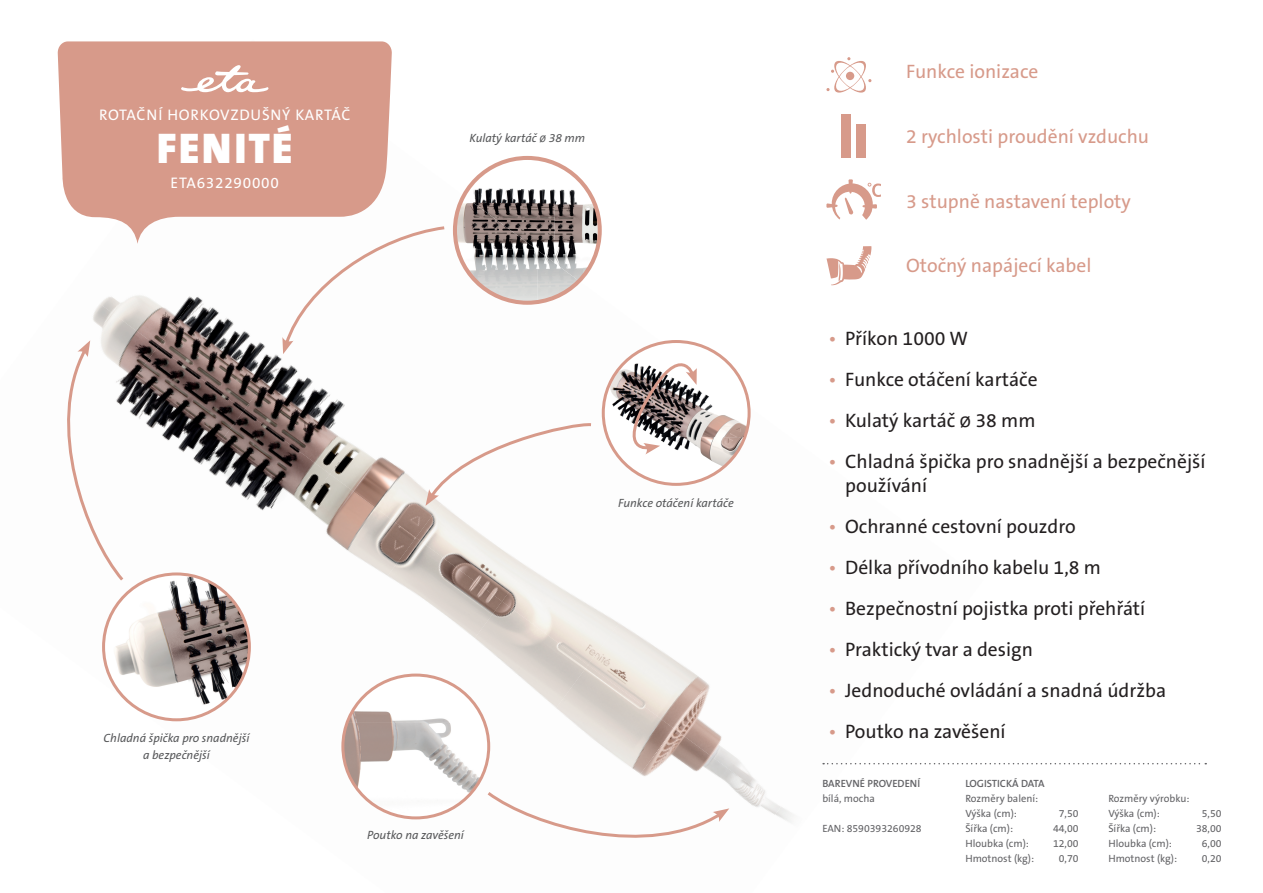
<style>
.page{position:relative;width:1263px;height:893px;background:#fff}
.page>*{position:absolute;margin:0;border:0;box-sizing:border-box;transform-origin:0 0}
.t1{font:900 43.2px "The Sans CE B9";letter-spacing:.05em;color:#fff}
.t2{font:19.5px/24px "The Sans CE B5 Plain";color:#231f20}
.t3{font:19.5px "The Sans CE B5 Plain";color:#d79a8a}
.t4{font:15.45px "The Sans CE B5 Plain";letter-spacing:.05em;color:#fff}
.t5{font:italic 12px/16.5px "The Sans CE B5";color:#57585a;text-align:center}
.t6{font:10.5px/15px "The Sans CE B5 Plain";color:#636366}
.t7{font:600 10.5px "The Sans CE B6";color:#636366}
.s1{font-family:"Open Sans"}
.s2{color:#d79a8a}
</style>
<div class="page">
<img style="left:453px;top:191px;width:21px;height:63px">
<img style="left:158px;top:296px;width:86px;height:51px">
<img style="left:244px;top:331px;width:86px;height:79px">
<img style="left:330px;top:399px;width:77px;height:75px">
<img style="left:416px;top:482px;width:68px;height:55px">
<img style="left:502px;top:550px;width:80px;height:51px">
<img style="left:588px;top:605px;width:86px;height:60px">
<img style="left:674px;top:660px;width:91px;height:132px">
<img style="left:93px;top:295px;width:65px;height:52px">
<img style="left:126px;top:347px;width:118px;height:81px">
<img style="left:184px;top:410px;width:146px;height:82px">
<img style="left:270px;top:474px;width:146px;height:81px">
<img style="left:355px;top:537px;width:147px;height:76px">
<img style="left:443px;top:601px;width:145px;height:83px">
<img style="left:528px;top:665px;width:146px;height:63px">
<img style="left:657px;top:728px;width:103px;height:79px">
<img style="left:151px;top:428px;width:33px;height:24px">
<img style="left:195px;top:492px;width:75px;height:89px">
<img style="left:209px;top:555px;width:147px;height:58px">
<img style="left:485px;top:709px;width:172px;height:67px">
<img style="left:102px;top:576px;width:56px;height:95px">
<img style="left:106px;top:605px;width:147px;height:117px">
<img style="left:192px;top:668px;width:61px;height:54px">
<svg style="left:823px;top:763px;width:383px;height:1px"></svg>
<svg style="left:58px;top:41px;width:334px;height:203px;background:#dca799"></svg>
<img style="left:700px;top:344px;width:6px;height:6px">
<img style="left:728px;top:365px;width:9px;height:9px">
<img style="left:735px;top:374px;width:12px;height:16px">
<img style="left:652px;top:343px;width:48px;height:141px">
<img style="left:700px;top:390px;width:47px;height:47px">
<img style="left:615px;top:454px;width:37px;height:26px">
<img style="left:700px;top:437px;width:45px;height:43px">
<img style="left:104px;top:574px;width:145px;height:146px;border-radius:73px">
<div style="left:102px;top:572px;width:149px;height:149px;border:3px solid #d79a8a;border-radius:50%"></div>
<svg style="left:282px;top:224px;width:163px;height:130px"></svg>
<svg style="left:181px;top:65px;width:87px;height:27px"></svg>
<svg style="left:67px;top:340px;width:59px;height:244px"></svg>
<img style="left:464px;top:158px;width:90px;height:41px">
<img style="left:554px;top:163px;width:46px;height:77px">
<img style="left:468px;top:199px;width:86px;height:41px">
<img style="left:524px;top:240px;width:73px;height:41px">
<img style="left:455px;top:201px;width:6px;height:24px">
<img style="left:457px;top:249px;width:122px;height:53px">
<div style="left:453px;top:156px;width:149px;height:149px;border:4px solid #d79a8a;border-radius:50%"></div>
<svg style="left:425px;top:423px;width:167px;height:83px"></svg>
<img style="left:770px;top:802px;width:24px;height:21px">
<img style="left:343px;top:722px;width:146px;height:96px">
<img style="left:347px;top:675px;width:138px;height:48px">
<div style="left:341px;top:674px;width:149px;height:145px;border:3px solid #d79a8a;border-radius:50%"></div>
<svg style="left:484px;top:789px;width:245px;height:49px"></svg>
<svg style="left:604px;top:340px;width:93px;height:114px"></svg>
<svg style="left:826px;top:246px;width:45px;height:39px"></svg>
<svg style="left:826px;top:57px;width:45px;height:36px"></svg>
<svg style="left:826px;top:179px;width:55px;height:41px"></svg>
<div style="left:841px;top:114px;width:10px;height:44px;background:#d79a8a"></div>
<div style="left:856px;top:124px;width:10px;height:34px;background:#d79a8a"></div>
<p class="t4" style="left:99px;top:106px;width:253px">ROTAČNÍ HORKOVZDUŠNÝ KARTÁČ</p>
<h1 class="t1" style="left:157px;top:122px;width:137px">FENITÉ</h1>
<p class="t4" style="left:171px;top:174px;width:110px">ETA632290000</p>
<p class="t5" style="left:469px;top:130px;width:117px">Kulatý kartáč <span class="s1">ø</span> 38 mm</p>
<p class="t5" style="left:104px;top:730px;width:147px">Chladná špička pro snadnější a bezpečnější</p>
<p class="t5" style="left:367px;top:827px;width:98px">Poutko na zavěšení</p>
<p class="t5" style="left:618px;top:495px;width:117px">Funkce otáčení kartáče</p>
<p class="t3" style="left:906px;top:61px;width:134px">Funkce ionizace</p>
<p class="t3" style="left:906px;top:126px;width:244px">2 rychlosti proudění vzduchu</p>
<p class="t3" style="left:906px;top:190px;width:226px">3 stupně nastavení teploty</p>
<p class="t3" style="left:906px;top:255px;width:187px">Otočný napájecí kabel</p>
<p class="t2" style="left:828px;top:328px;width:141px"><span class="s2">•</span> Příkon 1000 W</p>
<p class="t2" style="left:828px;top:369px;width:211px"><span class="s2">•</span> Funkce otáčení kartáče</p>
<p class="t2" style="left:828px;top:410px;width:209px"><span class="s2">•</span> Kulatý kartáč <span class="s1">ø</span> 38 mm</p>
<p class="t2" style="left:845px;top:450px;width:362px;text-indent:-17px"><span class="s2">•</span> Chladná špička pro snadnější a bezpečnější používání</p>
<p class="t2" style="left:828px;top:515px;width:249px"><span class="s2">•</span> Ochranné cestovní pouzdro</p>
<p class="t2" style="left:828px;top:556px;width:274px"><span class="s2">•</span> Délka přívodního kabelu 1,8 m</p>
<p class="t2" style="left:828px;top:597px;width:318px"><span class="s2">•</span> Bezpečnostní pojistka proti přehřátí</p>
<p class="t2" style="left:828px;top:638px;width:206px"><span class="s2">•</span> Praktický tvar a design</p>
<p class="t2" style="left:828px;top:679px;width:339px"><span class="s2">•</span> Jednoduché ovládání a snadná údržba</p>
<p class="t2" style="left:828px;top:720px;width:179px"><span class="s2">•</span> Poutko na zavěšení</p>
<p class="t7" style="left:822px;top:778px;width:99px">BAREVNÉ PROVEDENÍ</p>
<p class="t6" style="left:822px;top:792px;width:54px">bílá, mocha</p>
<p class="t6" style="left:822px;top:822px;width:101px">EAN: 8590393260928</p>
<p class="t7" style="left:965px;top:778px;width:81px">LOGISTICKÁ DATA</p>
<p class="t6" style="left:965px;top:792px;width:74px">Rozměry balení:<br>Výška (cm):</p>
<p class="t6" style="left:1059px;top:807px;width:21px">7,50</p>
<p class="t6" style="left:965px;top:822px;width:49px">Šířka (cm):</p>
<p class="t6" style="left:1053px;top:822px;width:27px">44,00</p>
<p class="t6" style="left:965px;top:837px;width:65px">Hloubka (cm):</p>
<p class="t6" style="left:1053px;top:837px;width:27px">12,00</p>
<p class="t6" style="left:965px;top:852px;width:70px">Hmotnost (kg):</p>
<p class="t6" style="left:1059px;top:852px;width:21px">0,70</p>
<p class="t6" style="left:1108px;top:792px;width:83px">Rozměry výrobku:<br>Výška (cm):</p>
<p class="t6" style="left:1202px;top:807px;width:21px">5,50</p>
<p class="t6" style="left:1108px;top:822px;width:49px">Šířka (cm):</p>
<p class="t6" style="left:1196px;top:822px;width:27px">38,00</p>
<p class="t6" style="left:1108px;top:837px;width:65px">Hloubka (cm):</p>
<p class="t6" style="left:1202px;top:837px;width:21px">6,00</p>
<p class="t6" style="left:1108px;top:852px;width:70px">Hmotnost (kg):</p>
<p class="t6" style="left:1202px;top:852px;width:21px">0,20</p>
</div>
